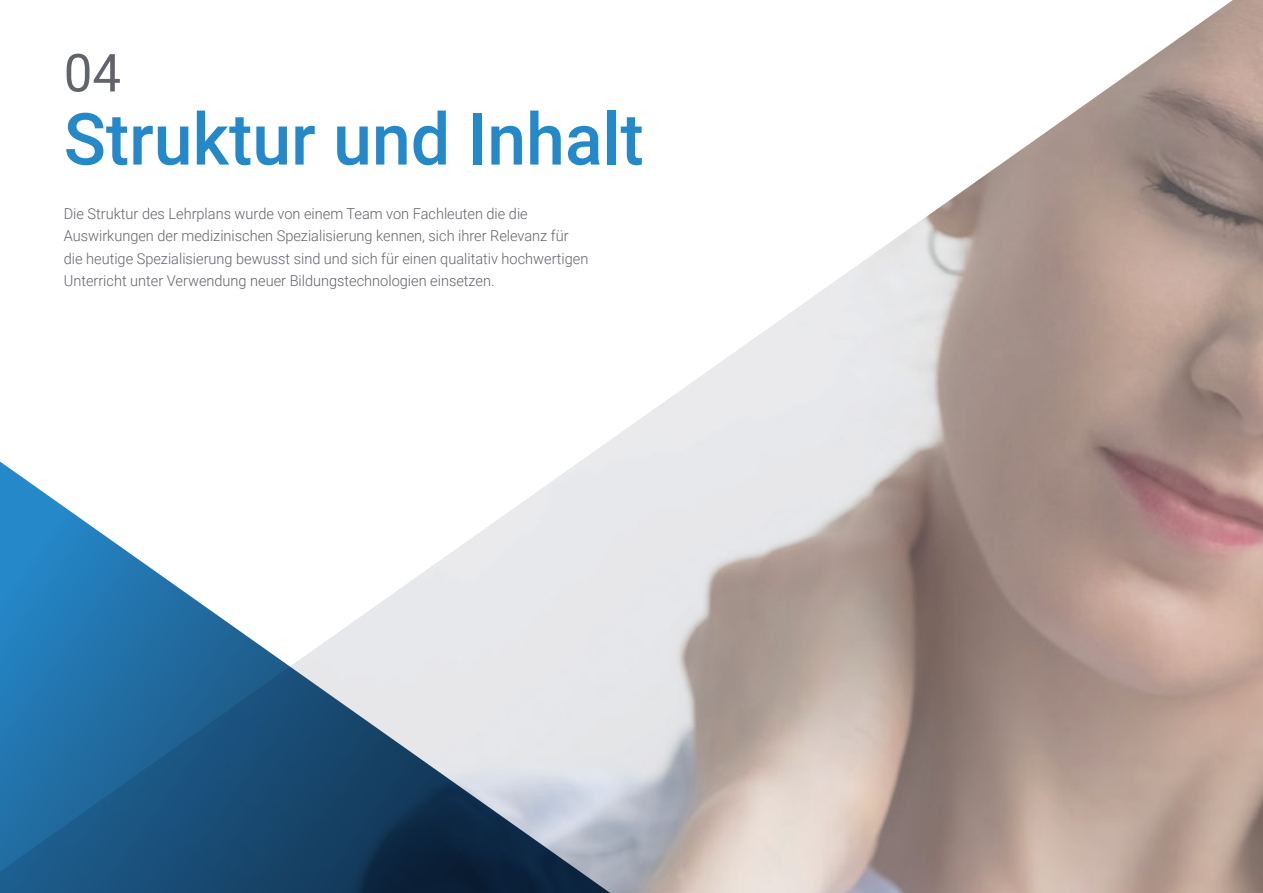
<style>
.page{position:relative;width:1263px;height:893px;background:#fff}
.page>*{position:absolute;margin:0;border:0;box-sizing:border-box;transform-origin:0 0}
.t1{font:500 72px "Roboto";color:#2488c9}
.t2{font:52.5px "Roboto";color:#61646a}
.t3{font:300 15px/22.5px "Roboto";color:#61646a}
</style>
<div class="page">
<img style="left:602px;top:0;width:661px;height:893px">
<svg style="left:0;top:446px;width:640px;height:447px"></svg>
<h2 class="t2" style="left:64px;top:36px;width:59px">04</h2>
<h1 class="t1" style="left:64px;top:89px;width:581px">Struktur und Inhalt</h1>
<p class="t3" style="left:64px;top:201px;width:526px">Die Struktur des Lehrplans wurde von einem Team von Fachleuten die die Auswirkungen der medizinischen Spezialisierung kennen, sich ihrer Relevanz für die heutige Spezialisierung bewusst sind und sich für einen qualitativ hochwertigen Unterricht unter Verwendung neuer Bildungstechnologien einsetzen.</p>
</div>
